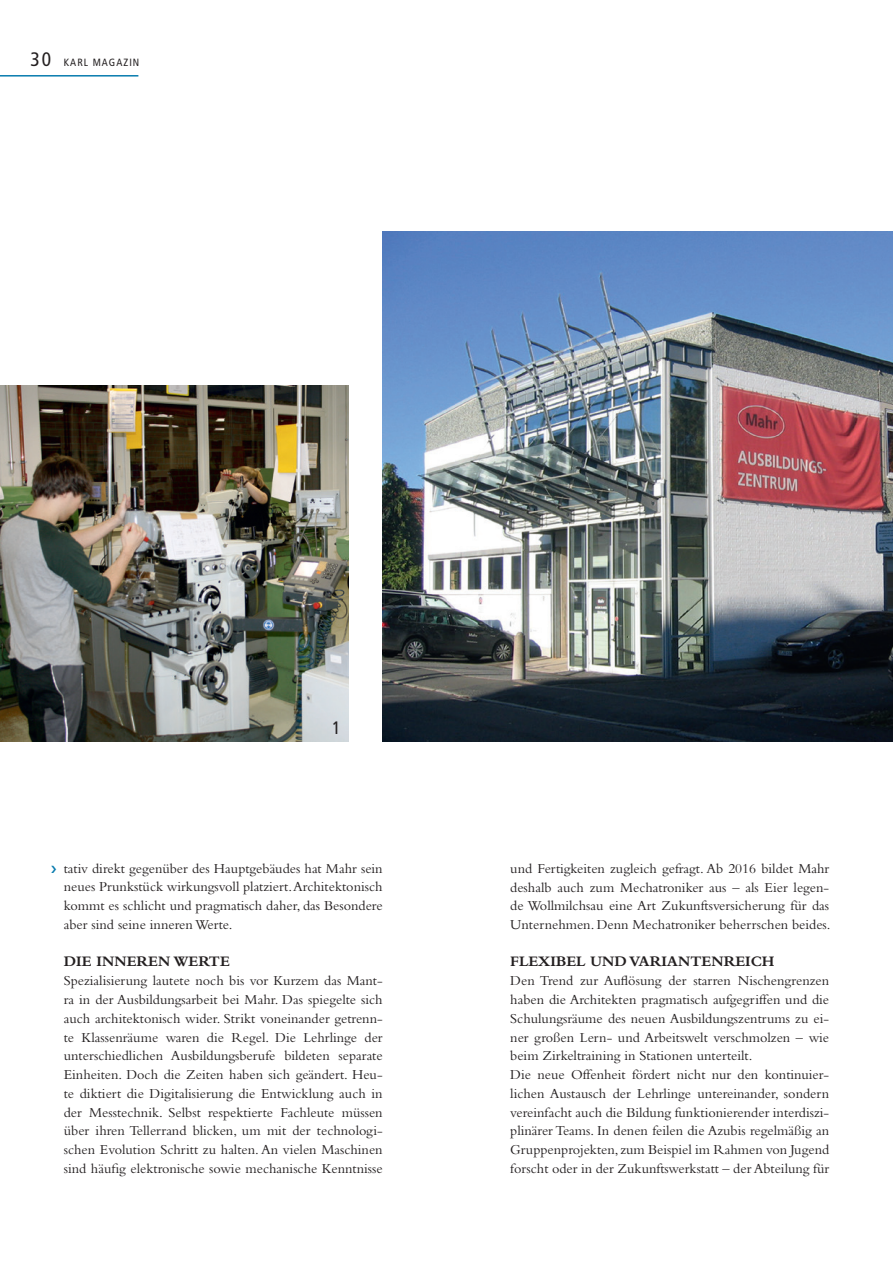
<style>
.page{position:relative;width:893px;height:1263px;background:#fff}
.page>*{position:absolute;margin:0;border:0;box-sizing:border-box;transform-origin:0 0}
.t1{font:condensed 18px "Frutiger";color:#231f20}
.t2{font:700 15.15px "Bembo";color:#231f20}
.t3{font:14.25px/18.8px "Bembo";color:#231f20;text-align:justify}
.t4{font:condensed 10.5px "Frutiger";letter-spacing:.1em;color:#231f20}
.s1{font-size:19.5px}
</style>
<div class="page">
<img style="left:383px;top:231px;width:510px;height:510px">
<hr style="left:0;top:75px;width:138px;height:2px;background:#087bae">
<img style="left:0;top:385px;width:349px;height:356px">
<p class="t4" style="left:31px;top:57px;width:110px"><span class="s1">30</span> KARL MAGAZIN</p>
<p class="t1" style="left:332px;top:717px;width:10px">1</p>
<p class="t3" style="left:64px;top:859px;width:320px">tativ direkt gegenüber des Hauptgebäudes hat Mahr sein neues Prunkstück wirkungsvoll platziert. Architektonisch kommt es schlicht und pragmatisch daher, das Besondere aber sind seine inneren Werte.</p>
<p class="t2" style="left:64px;top:953px;width:168px">DIE INNEREN WERTE</p>
<p class="t3" style="left:64px;top:971px;width:320px">Spezialisierung lautete noch bis vor Kurzem das Mant&shy;ra in der Ausbildungsarbeit bei Mahr. Das spiegelte sich auch architektonisch wider. Strikt voneinander getrenn&shy;te Klassenräume waren die Regel. Die Lehrlinge der unterschiedlichen Ausbildungsberufe bildeten separate Einheiten. Doch die Zeiten haben sich geändert. Heu&shy;te diktiert die Digitalisierung die Entwicklung auch in der Messtechnik. Selbst respektierte Fachleute müssen über ihren Tellerrand blicken, um mit der technologi&shy;schen Evolution Schritt zu halten. An vielen Maschinen sind häufig elektronische sowie mechanische Kenntnisse</p>
<p class="t3" style="left:510px;top:859px;width:322px">und Fertigkeiten zugleich gefragt. Ab 2016 bildet Mahr deshalb auch zum Mechatroniker aus – als Eier legen&shy;de Wollmilchsau eine Art Zukunftsversicherung für das Unternehmen. Denn Mechatroniker beherrschen beides.</p>
<p class="t2" style="left:510px;top:953px;width:266px">FLEXIBEL UND VARIANTENREICH</p>
<p class="t3" style="left:510px;top:971px;width:320px;text-align:left">Den Trend zur Auflösung der starren Nischengrenzen haben die Architekten pragmatisch aufgegriffen und die Schulungsräume des neuen Ausbildungszentrums zu ei&shy;ner großen Lern- und Arbeitswelt verschmolzen – wie beim Zirkeltraining in Stationen unterteilt.<br>Die neue Offenheit fördert nicht nur den kontinuier&shy;lichen Austausch der Lehrlinge untereinander, sondern vereinfacht auch die Bildung funktionierender interdiszi&shy;plinärer Teams. In denen feilen die Azubis regelmäßig an Gruppenprojekten, zum Beispiel im Rahmen von Jugend forscht oder in der Zukunftswerkstatt – der Abteilung für</p>
</div>
